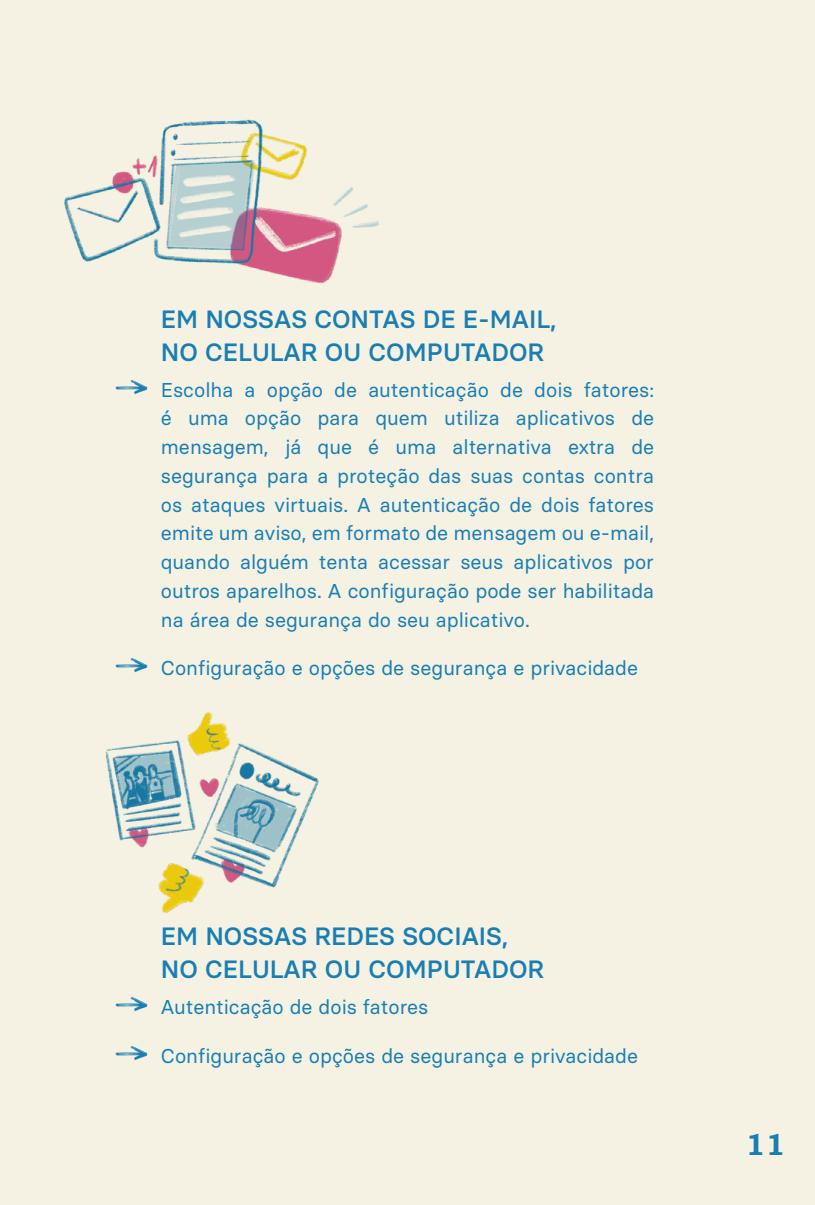
<style>
.page{position:relative;width:815px;height:1205px;background:#f5f2e4}
.page>*{position:absolute;margin:0;border:0;box-sizing:border-box;transform-origin:0 0}
.t1{font:700 30px "Bookman Old Style";color:#1b85c7}
.t2{font:500 25px/32.5px "Basier Square";color:#1b85c7}
.t3{font:20px/28.8px "Basier Square";color:#1b85c7;text-align:justify}
.s1{font-family:"Smoothy";font-size:30px}
</style>
<div class="page">
<p class="t2" style="left:161px;top:303px;width:397px">EM NOSSAS CONTAS DE E-MAIL,<br>NO CELULAR OU COMPUTADOR</p>
<p class="t3" style="left:161px;top:375px;width:495px;text-indent:-45px"><span class="s1">→</span> Escolha a opção de autenticação de dois fatores: é uma opção para quem utiliza aplicativos de mensagem, já que é uma alternativa extra de segurança para a proteção das suas contas contra os ataques virtuais. A autenticação de dois fatores emite um aviso, em formato de mensagem ou e-mail, quando alguém tenta acessar seus aplicativos por outros aparelhos. A configuração pode ser habilitada na área de segurança do seu aplicativo.</p>
<p class="t3" style="left:116px;top:653px;width:524px"><span class="s1">→</span> Configuração e opções de segurança e privacidade</p>
<p class="t2" style="left:161px;top:920px;width:385px">EM NOSSAS REDES SOCIAIS,<br>NO CELULAR OU COMPUTADOR</p>
<p class="t3" style="left:116px;top:992px;width:314px"><span class="s1">→</span> Autenticação de dois fatores</p>
<p class="t3" style="left:116px;top:1041px;width:524px"><span class="s1">→</span> Configuração e opções de segurança e privacidade</p>
<h1 class="t1" style="left:746px;top:1123px;width:41px">11</h1>
</div>
